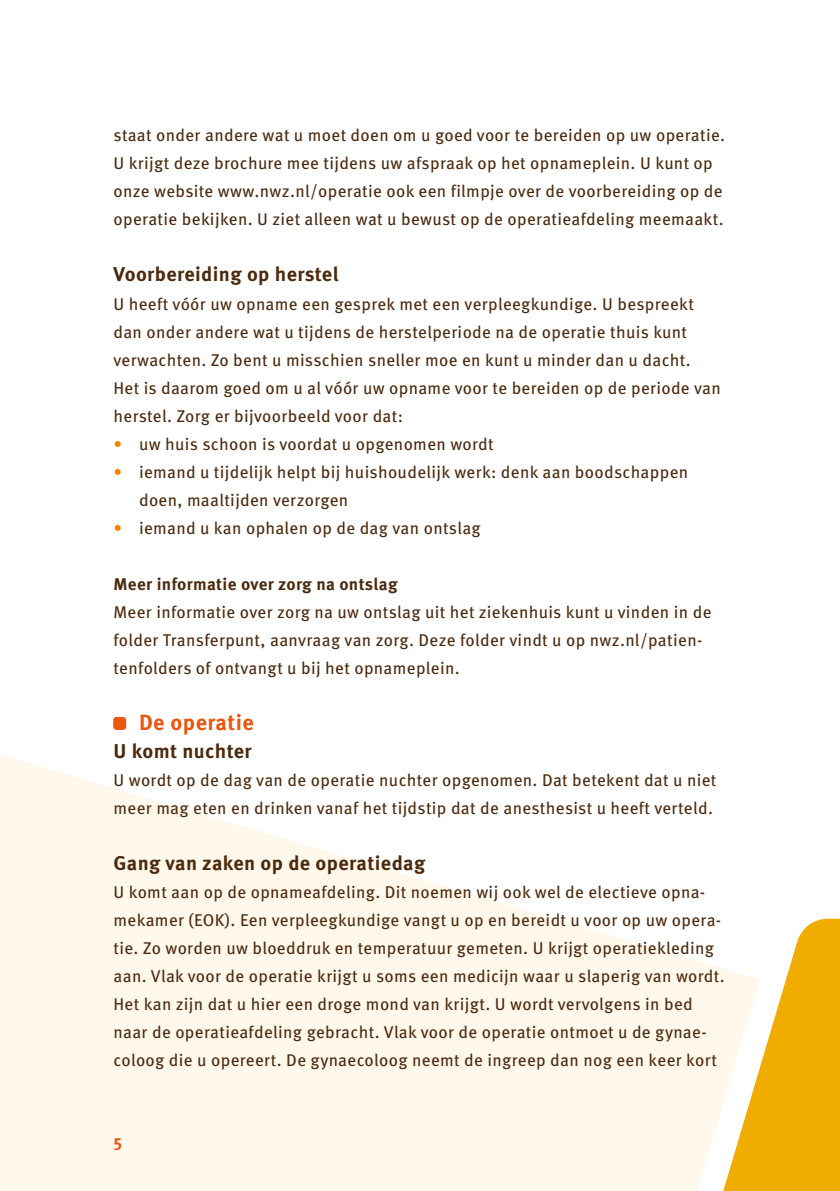
<style>
.page{position:relative;width:840px;height:1191px;background:#fff}
.page>*{position:absolute;margin:0;border:0;box-sizing:border-box;transform-origin:0 0}
.t1{font:700 22px "Meta Pro";letter-spacing:.02em;color:#ea560d}
.t2{font:700 20px "Meta Pro";letter-spacing:.02em;color:#4b2a0e}
.t3{font:17px/28px "Meta Pro";letter-spacing:.02em;color:#4b2a0e}
.t4{font:700 17px "Meta Pro";letter-spacing:.02em;color:#4b2a0e}
.t5{font:700 17px "Meta Pro";color:#ea560d}
.s1{color:#f08300}
</style>
<div class="page">
<svg style="left:0;top:716px;width:703px;height:475px;fill:#fff8eb"></svg>
<svg style="left:703px;top:918px;width:136px;height:273px"></svg>
<div style="left:114px;top:717px;width:12px;height:12px;background:#ea560d;border-radius:3px"></div>
<div style="left:113px;top:717px;width:13px;height:12px;border:1px solid #ea560d;border-radius:3px"></div>
<p class="t3" style="left:113px;top:120px;width:613px">staat onder andere wat u moet doen om u goed voor te bereiden op uw operatie.<br>U krijgt deze brochure mee tijdens uw afspraak op het opnameplein. U kunt op onze website www.nwz.nl/operatie ook een filmpje over de voorbereiding op de operatie bekijken. U ziet alleen wat u bewust op de operatieafdeling meemaakt.</p>
<p class="t2" style="left:113px;top:259px;width:226px">Voorbereiding op herstel</p>
<p class="t3" style="left:113px;top:288px;width:608px">U heeft vóór uw opname een gesprek met een verpleegkundige. U bespreekt dan onder andere wat u tijdens de herstelperiode na de operatie thuis kunt verwachten. Zo bent u misschien sneller moe en kunt u minder dan u dacht.<br>Het is daarom goed om u al vóór uw opname voor te bereiden op de periode van herstel. Zorg er bijvoorbeeld voor dat:</p>
<p class="t3" style="left:113px;top:428px;width:381px"><span class="s1">•</span> uw huis schoon is voordat u opgenomen wordt</p>
<p class="t3" style="left:139px;top:456px;width:550px;text-indent:-26px"><span class="s1">•</span> iemand u tijdelijk helpt bij huishoudelijk werk: denk aan boodschappen doen, maaltijden verzorgen</p>
<p class="t3" style="left:113px;top:512px;width:368px"><span class="s1">•</span> iemand u kan ophalen op de dag van ontslag</p>
<p class="t4" style="left:113px;top:570px;width:285px">Meer informatie over zorg na ontslag</p>
<p class="t3" style="left:113px;top:596px;width:599px">Meer informatie over zorg na uw ontslag uit het ziekenhuis kunt u vinden in de folder Transferpunt, aanvraag van zorg. Deze folder vindt u op nwz.nl/patien&shy;tenfolders of ontvangt u bij het opnameplein.</p>
<p class="t1" style="left:139px;top:705px;width:116px">De operatie</p>
<p class="t2" style="left:113px;top:735px;width:140px">U komt nuchter</p>
<p class="t3" style="left:113px;top:764px;width:604px">U wordt op de dag van de operatie nuchter opgenomen. Dat betekent dat u niet meer mag eten en drinken vanaf het tijdstip dat de anesthesist u heeft verteld.</p>
<p class="t2" style="left:113px;top:847px;width:313px">Gang van zaken op de operatiedag</p>
<p class="t3" style="left:113px;top:876px;width:612px">U komt aan op de opnameafdeling. Dit noemen wij ook wel de electieve opna&shy;mekamer (EOK). Een verpleegkundige vangt u op en bereidt u voor op uw opera&shy;tie. Zo worden uw bloeddruk en temperatuur gemeten. U krijgt operatiekleding aan. Vlak voor de operatie krijgt u soms een medicijn waar u slaperig van wordt.<br>Het kan zijn dat u hier een droge mond van krijgt. U wordt vervolgens in bed naar de operatieafdeling gebracht. Vlak voor de operatie ontmoet u de gynae&shy;coloog die u opereert. De gynaecoloog neemt de ingreep dan nog een keer kort</p>
<p class="t5" style="left:113px;top:1127px;width:10px">5</p>
</div>
